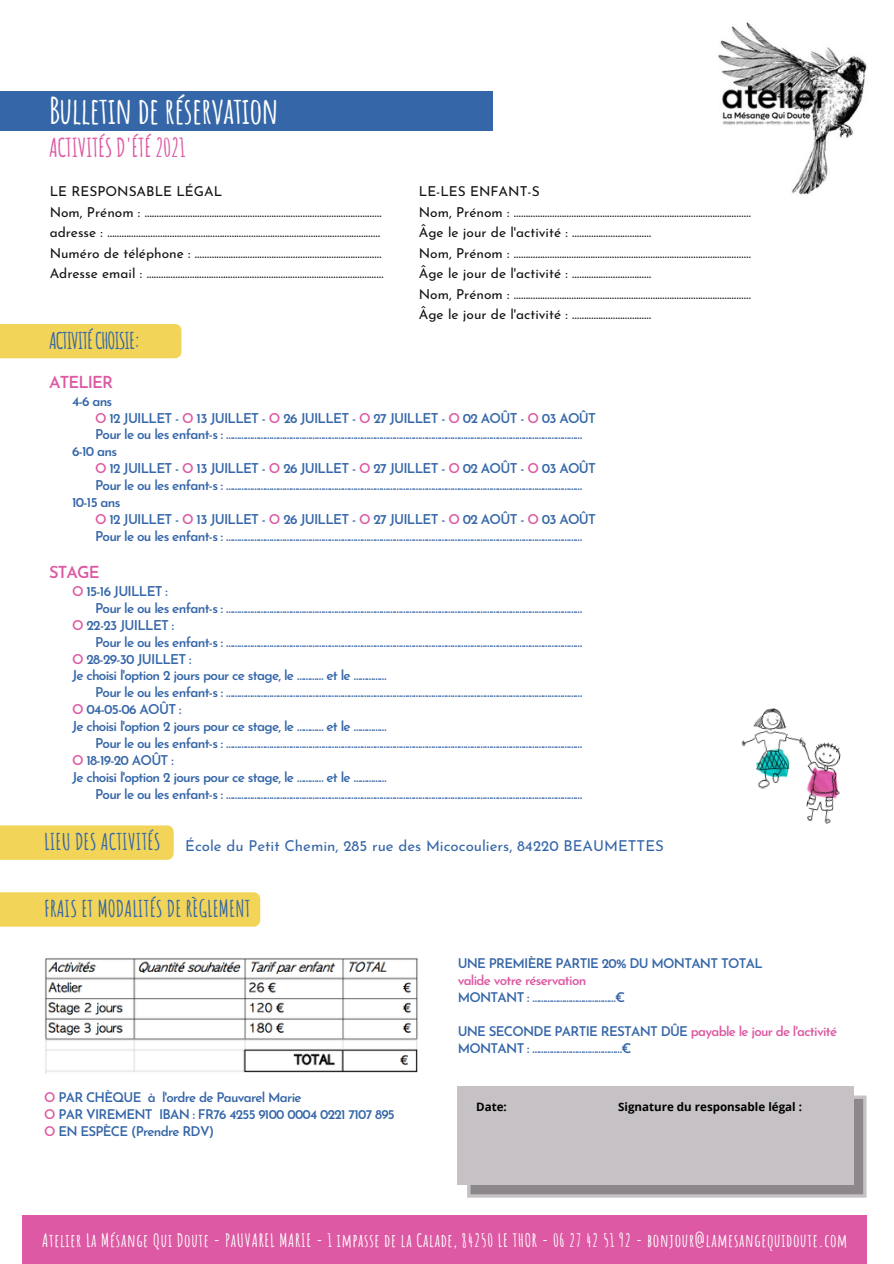
<style>
.page{position:relative;width:894px;height:1264px;background:#fff}
.page>*{position:absolute;margin:0;border:0;box-sizing:border-box;transform-origin:0 0}
.t1{font:700 36px "Amatic SC";letter-spacing:-.02em;color:#fff}
.t2{font:700 25.5px "Amatic SC";letter-spacing:-.02em;color:#dd59a3}
.t3{font:700 22.5px "Amatic SC";color:#3566a8}
.t4{font:700 22.5px "Amatic SC";letter-spacing:-.055em;color:#3566a8}
.t5{font:700 18px "Amatic SC";letter-spacing:.035em;color:#fff}
.t6{font:600 16.5px "Josefin Sans";letter-spacing:-.055em;color:#dd59a3}
.t7{font:15px "Josefin Sans";color:#3566a8}
.t8{font:13.65px "Josefin Sans";color:#121212}
.t9{font:600 13.5px "Josefin Sans";letter-spacing:-.055em;color:#3566a8}
.t10{font:600 13.35px "Josefin Sans";letter-spacing:-.055em;color:#3566a8}
.t11{font:600 13.35px "Josefin Sans";letter-spacing:-.055em;color:#dd59a3}
.t12{font:700 11.55px "Open Sans";color:#000}
.s1{color:#dd59a3}
</style>
<div class="page">
<img style="left:693px;top:0;width:200px;height:201px;border-radius:50%">
<img style="left:806px;top:742px;width:35px;height:82px">
<img style="left:741px;top:708px;width:66px;height:82px">
<div style="left:0;top:324px;width:181px;height:34px;background:#f1d458"></div>
<div style="left:0;top:91px;width:492px;height:39px;background:#3566a8"></div>
<img style="left:45px;top:958px;width:373px;height:115px">
<div style="left:23px;top:1215px;width:843px;height:48px;background:#dd59a3"></div>
<div style="left:0;top:825px;width:174px;height:34px;background:#f1d458"></div>
<svg style="left:467px;top:1095px;width:399px;height:102px;background:#9c989b"></svg>
<div style="left:457px;top:1086px;width:396px;height:98px;background:#c5c1c4"></div>
<div style="left:0;top:892px;width:260px;height:34px;background:#f1d458"></div>
<p class="t1" style="left:49px;top:87px;width:231px">Bulletin de réservation</p>
<p class="t2" style="left:49px;top:131px;width:138px">ACTIVITÉS D'ÉTÉ 2021</p>
<p class="t8" style="left:50px;top:186px;width:174px">LE RESPONSABLE LÉGAL</p>
<p class="t8" style="left:50px;top:207px;width:333px">Nom, Prénom : ………………………………………………………………………………………</p>
<p class="t8" style="left:50px;top:227px;width:332px">adresse : ……………………………………………………………………………………………………</p>
<p class="t8" style="left:50px;top:248px;width:333px">Numéro de téléphone : ……………………………………………………………………</p>
<p class="t8" style="left:50px;top:268px;width:335px">Adresse email : ………………………………………………………………………………………</p>
<p class="t8" style="left:419px;top:186px;width:122px">LE-LES ENFANT-S</p>
<p class="t8" style="left:419px;top:207px;width:333px">Nom, Prénom : ………………………………………………………………………………………</p>
<p class="t8" style="left:419px;top:227px;width:234px">Âge le jour de l'activité : ……………………………</p>
<p class="t8" style="left:419px;top:248px;width:333px">Nom, Prénom : ………………………………………………………………………………………</p>
<p class="t8" style="left:419px;top:268px;width:234px">Âge le jour de l'activité : ……………………………</p>
<p class="t8" style="left:419px;top:289px;width:333px">Nom, Prénom : ………………………………………………………………………………………</p>
<p class="t8" style="left:419px;top:309px;width:234px">Âge le jour de l'activité : ……………………………</p>
<p class="t4" style="left:49px;top:326px;width:93px">ACTIVITÉCHOISIE:</p>
<p class="t6" style="left:49px;top:375px;width:66px">ATELIER</p>
<p class="t9" style="left:72px;top:395px;width:42px">4-6 ans</p>
<p class="t9" style="left:95px;top:412px;width:502px"><span class="s1">O</span> 12 JUILLET - <span class="s1">O</span> 13 JUILLET - <span class="s1">O</span> 26 JUILLET - <span class="s1">O</span> 27 JUILLET - <span class="s1">O</span> 02 AOÛT - <span class="s1">O</span> 03 AOÛT</p>
<p class="t9" style="left:95px;top:429px;width:488px">Pour le ou les enfant-s : …………………………………………………………………………………………………………………………………………………</p>
<p class="t9" style="left:72px;top:446px;width:47px">6-10 ans</p>
<p class="t9" style="left:95px;top:463px;width:502px"><span class="s1">O</span> 12 JUILLET - <span class="s1">O</span> 13 JUILLET - <span class="s1">O</span> 26 JUILLET - <span class="s1">O</span> 27 JUILLET - <span class="s1">O</span> 02 AOÛT - <span class="s1">O</span> 03 AOÛT</p>
<p class="t9" style="left:95px;top:480px;width:488px">Pour le ou les enfant-s : …………………………………………………………………………………………………………………………………………………</p>
<p class="t9" style="left:72px;top:497px;width:50px">10-15 ans</p>
<p class="t9" style="left:95px;top:514px;width:502px"><span class="s1">O</span> 12 JUILLET - <span class="s1">O</span> 13 JUILLET - <span class="s1">O</span> 26 JUILLET - <span class="s1">O</span> 27 JUILLET - <span class="s1">O</span> 02 AOÛT - <span class="s1">O</span> 03 AOÛT</p>
<p class="t9" style="left:95px;top:530px;width:488px">Pour le ou les enfant-s : …………………………………………………………………………………………………………………………………………………</p>
<p class="t6" style="left:49px;top:565px;width:52px">STAGE</p>
<p class="t9" style="left:72px;top:586px;width:97px"><span class="s1">O</span> 15-16 JUILLET :</p>
<p class="t9" style="left:95px;top:602px;width:488px">Pour le ou les enfant-s : …………………………………………………………………………………………………………………………………………………</p>
<p class="t9" style="left:72px;top:619px;width:104px"><span class="s1">O</span> 22-23 JUILLET :</p>
<p class="t9" style="left:95px;top:636px;width:488px">Pour le ou les enfant-s : …………………………………………………………………………………………………………………………………………………</p>
<p class="t9" style="left:72px;top:653px;width:121px"><span class="s1">O</span> 28-29-30 JUILLET :</p>
<p class="t9" style="left:72px;top:670px;width:316px">Je choisi l'option 2 jours pour ce stage, le ………… et le ……………</p>
<p class="t9" style="left:95px;top:687px;width:488px">Pour le ou les enfant-s : …………………………………………………………………………………………………………………………………………………</p>
<p class="t9" style="left:72px;top:704px;width:111px"><span class="s1">O</span> 04-05-06 AOÛT :</p>
<p class="t9" style="left:72px;top:721px;width:316px">Je choisi l'option 2 jours pour ce stage, le ………… et le ……………</p>
<p class="t9" style="left:95px;top:738px;width:488px">Pour le ou les enfant-s : …………………………………………………………………………………………………………………………………………………</p>
<p class="t9" style="left:72px;top:754px;width:103px"><span class="s1">O</span> 18-19-20 AOÛT :</p>
<p class="t9" style="left:72px;top:771px;width:316px">Je choisi l'option 2 jours pour ce stage, le ………… et le ……………</p>
<p class="t9" style="left:95px;top:788px;width:488px">Pour le ou les enfant-s : …………………………………………………………………………………………………………………………………………………</p>
<p class="t3" style="left:44px;top:827px;width:118px">LIEU DES ACTIVITÉS</p>
<p class="t7" style="left:185px;top:839px;width:480px">École du Petit Chemin, 285 rue des Micocouliers, 84220 BEAUMETTES</p>
<p class="t3" style="left:44px;top:894px;width:208px">FRAIS ET MODALITÉS DE RÈGLEMENT</p>
<p class="t10" style="left:44px;top:1091px;width:259px"><span class="s1">O</span> PAR CHÈQUE à l'ordre de Pauvarel Marie</p>
<p class="t10" style="left:44px;top:1108px;width:352px"><span class="s1">O</span> PAR VIREMENT IBAN : FR76 4255 9100 0004 0221 7107 895</p>
<p class="t10" style="left:44px;top:1125px;width:172px"><span class="s1">O</span> EN ESPÈCE (Prendre RDV)</p>
<p class="t10" style="left:457px;top:958px;width:306px">UNE PREMIÈRE PARTIE 20% DU MONTANT TOTAL</p>
<p class="t11" style="left:457px;top:975px;width:130px">valide votre réservation</p>
<p class="t10" style="left:457px;top:992px;width:169px">MONTANT : …………………………………€</p>
<p class="t10" style="left:457px;top:1026px;width:381px">UNE SECONDE PARTIE RESTANT DÛE <span class="s1">payable le jour de l'activité</span></p>
<p class="t10" style="left:457px;top:1043px;width:175px">MONTANT : ……………………………………€</p>
<p class="t12" style="left:476px;top:1098px;width:32px">Date:</p>
<p class="t12" style="left:618px;top:1098px;width:185px">Signature du responsable légal :</p>
<p class="t5" style="left:42px;top:1228px;width:806px">Atelier La Mésange Qui Doute - PaUVAREL MARIE - 1 impasse de la Calade, 84250 LE THOR - 06 27 42 51 92 - bonjour@lamesangequidoute.com</p>
</div>
